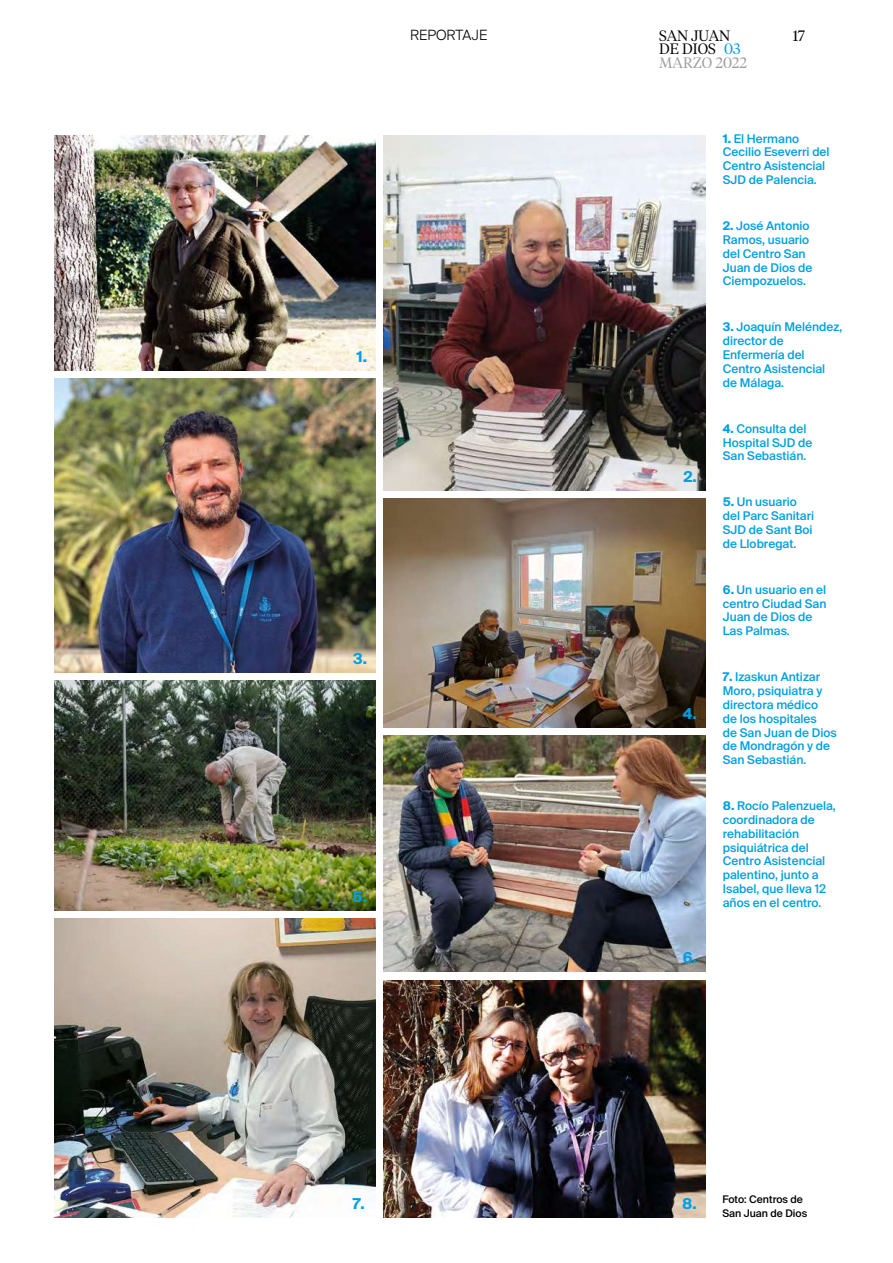
<style>
.page{position:relative;width:893px;height:1263px;background:#fff}
.page>*{position:absolute;margin:0;border:0;box-sizing:border-box;transform-origin:0 0}
.t1{font:300 15px/13.5px "Tiempos Headline";color:#000}
.t2{font:700 15px "Suisse Intl";color:#009fe3}
.t3{font:300 15px "Tiempos Headline";color:#9d9d9c}
.t4{font:300 15px "Tiempos Headline";color:#009fe3}
.t5{font:300 14.1px "Suisse Intl";color:#000}
.t6{font:500 12px/13.8px "Suisse Intl";color:#009fe3}
.t7{font:500 10.5px/13.8px "Suisse Intl";color:#000}
.s1{font-weight:700}
.s2{font-weight:700;font-size:15px;color:#009fe3}
</style>
<div class="page">
<img style="left:54px;top:918px;width:321px;height:299px">
<img style="left:54px;top:680px;width:321px;height:231px">
<img style="left:54px;top:379px;width:321px;height:293px">
<img style="left:384px;top:136px;width:321px;height:354px">
<img style="left:54px;top:136px;width:321px;height:234px">
<img style="left:384px;top:736px;width:321px;height:236px">
<img style="left:384px;top:981px;width:321px;height:236px">
<img style="left:384px;top:499px;width:321px;height:228px">
<p class="t5" style="left:410px;top:27px;width:79px">REPORTAJE</p>
<p class="t2" style="left:356px;top:348px;width:12px">1.</p>
<p class="t2" style="left:353px;top:650px;width:15px">3.</p>
<p class="t2" style="left:353px;top:888px;width:16px">5.</p>
<p class="t2" style="left:353px;top:1194px;width:14px">7.</p>
<p class="t1" style="left:659px;top:28px;width:73px">SAN JUAN<br>DE DIOS</p>
<p class="t3" style="left:659px;top:52px;width:89px">MARZO 2022</p>
<p class="t4" style="left:724px;top:39px;width:18px">03</p>
<p class="t1" style="left:793px;top:28px;width:14px">17</p>
<p class="t2" style="left:683px;top:468px;width:15px">2.</p>
<p class="t2" style="left:683px;top:705px;width:15px">4.</p>
<p class="t2" style="left:683px;top:949px;width:16px">6.</p>
<p class="t6" style="left:723px;top:132px;width:108px"><span class="s1">1.</span> El Hermano<br>Cecilio Eseverri del<br>Centro Asistencial<br>SJD de Palencia.</p>
<p class="t6" style="left:723px;top:219px;width:91px"><span class="s1">2.</span> José Antonio<br>Ramos, usuario del Centro San<br>Juan de Dios de<br>Ciempozuelos.</p>
<p class="t6" style="left:723px;top:320px;width:121px"><span class="s1">3.</span> Joaquín Meléndez, director de<br>Enfermería del<br>Centro Asistencial de Málaga.</p>
<p class="t6" style="left:723px;top:422px;width:91px"><span class="s1">4.</span> Consulta del<br>Hospital SJD de<br>San Sebastián.</p>
<p class="t6" style="left:723px;top:495px;width:93px"><span class="s1">5.</span> Un usuario del Parc Sanitari<br>SJD de Sant Boi de Llobregat.</p>
<p class="t6" style="left:723px;top:583px;width:105px"><span class="s1">6.</span> Un usuario en el centro Ciudad San<br>Juan de Dios de<br>Las Palmas.</p>
<p class="t6" style="left:723px;top:670px;width:116px"><span class="s1">7.</span> Izaskun Antizar<br>Moro, psiquiatra y directora médico<br>de los hospitales<br>de San Juan de Dios de Mondragón y de<br>San Sebastián.</p>
<p class="t6" style="left:723px;top:799px;width:114px"><span class="s1">8.</span> Rocío Palenzuela, coordinadora de rehabilitación psiquiátrica del<br>Centro Asistencial palentino, junto a<br>Isabel, que lleva 12 años en el centro.</p>
<p class="t7" style="left:722px;top:1192px;width:86px;text-indent:-40px"><span class="s2">8.</span> Foto: Centros de<br>San Juan de Dios</p>
</div>
